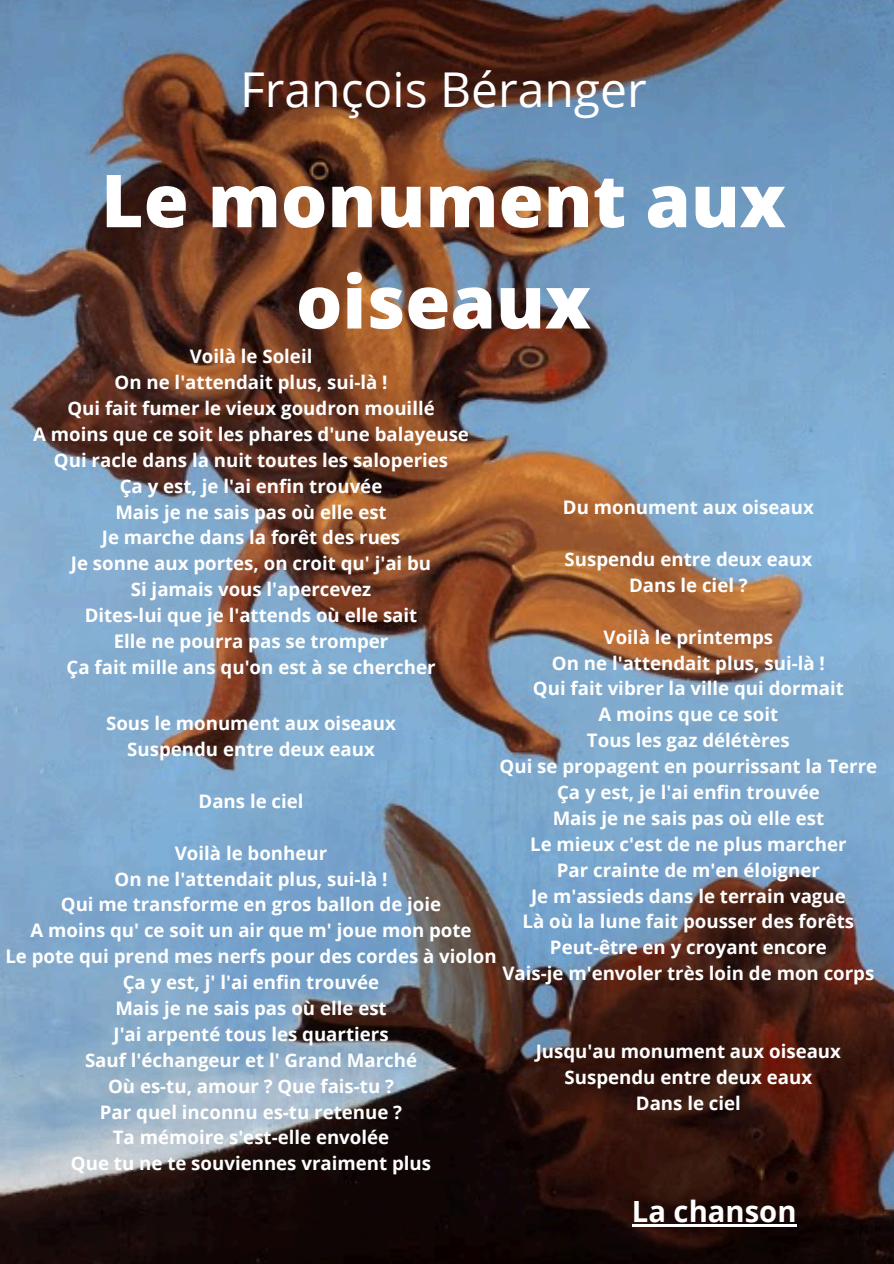
<style>
.page{position:relative;width:894px;height:1264px;background:#fff}
.page>*{position:absolute;margin:0;border:0;box-sizing:border-box;transform-origin:0 0}
.t1{font:800 73.05px/101.2px "Open Sans";color:#fff;text-align:center}
.t2{font:48px "Open Sans";color:#fff}
.t3{font:700 29.25px "Open Sans";color:#fff}
.t4{font:700 18.6px "Open Sans";color:#fff}
</style>
<div class="page">
<img style="left:0;top:0;width:893px;height:1263px">
<hr style="left:631px;top:1224px;width:165px;height:2px;background:#fff">
<p class="t2" style="left:240px;top:55px;width:408px">François Béranger</p>
<p class="t1" style="left:101px;top:148px;width:686px">Le monument aux oiseaux</p>
<p class="t4" style="left:190px;top:343px;width:124px">Voilà le Soleil</p>
<p class="t4" style="left:114px;top:369px;width:274px">On ne l'attendait plus, sui-là !</p>
<p class="t4" style="left:67px;top:395px;width:369px">Qui fait fumer le vieux goudron mouillé</p>
<p class="t4" style="left:33px;top:421px;width:437px">A moins que ce soit les phares d'une balayeuse</p>
<p class="t4" style="left:54px;top:447px;width:395px">Qui racle dans la nuit toutes les saloperies</p>
<p class="t4" style="left:120px;top:473px;width:264px">Ça y est, je l'ai enfin trouvée</p>
<p class="t4" style="left:115px;top:498px;width:273px">Mais je ne sais pas où elle est</p>
<p class="t4" style="left:102px;top:524px;width:300px">Je marche dans la forêt des rues</p>
<p class="t4" style="left:71px;top:550px;width:362px">Je sonne aux portes, on croit qu' j'ai bu</p>
<p class="t4" style="left:131px;top:576px;width:242px">Si jamais vous l'apercevez</p>
<p class="t4" style="left:85px;top:602px;width:334px">Dites-lui que je l'attends où elle sait</p>
<p class="t4" style="left:114px;top:628px;width:276px">Elle ne pourra pas se tromper</p>
<h3 class="t4" style="left:66px;top:654px;width:370px">Ça fait mille ans qu'on est à se chercher</h3>
<h2 class="t4" style="left:562px;top:494px;width:252px">Du monument aux oiseaux</h2>
<h1 class="t4" style="left:564px;top:546px;width:249px">Suspendu entre deux eaux</h1>
<p class="t4" style="left:628px;top:572px;width:120px">Dans le ciel ?</p>
<p class="t4" style="left:603px;top:623px;width:171px">Voilà le printemps</p>
<p class="t4" style="left:551px;top:649px;width:274px">On ne l'attendait plus, sui-là !</p>
<p class="t4" style="left:532px;top:675px;width:312px">Qui fait vibrer la ville qui dormait</p>
<p class="t4" style="left:598px;top:701px;width:181px">A moins que ce soit</p>
<p class="t4" style="left:586px;top:727px;width:204px">Tous les gaz délétères</p>
<p class="t4" style="left:499px;top:753px;width:379px">Qui se propagent en pourrissant la Terre</p>
<p class="t4" style="left:557px;top:779px;width:264px">Ça y est, je l'ai enfin trouvée</p>
<p class="t4" style="left:552px;top:805px;width:273px">Mais je ne sais pas où elle est</p>
<p class="t4" style="left:530px;top:830px;width:318px">Le mieux c'est de ne plus marcher</p>
<p class="t4" style="left:556px;top:856px;width:264px">Par crainte de m'en éloigner</p>
<p class="t4" style="left:531px;top:882px;width:316px">Je m'assieds dans le terrain vague</p>
<p class="t4" style="left:522px;top:908px;width:333px">Là où la lune fait pousser des forêts</p>
<p class="t4" style="left:549px;top:934px;width:278px">Peut-être en y croyant encore</p>
<p class="t4" style="left:502px;top:960px;width:373px">Vais-je m'envoler très loin de mon corps</p>
<p class="t4" style="left:106px;top:710px;width:291px">Sous le monument aux oiseaux</p>
<p class="t4" style="left:127px;top:736px;width:249px">Suspendu entre deux eaux</p>
<p class="t4" style="left:198px;top:788px;width:106px">Dans le ciel</p>
<p class="t4" style="left:175px;top:839px;width:154px">Voilà le bonheur</p>
<p class="t4" style="left:114px;top:865px;width:274px">On ne l'attendait plus, sui-là !</p>
<p class="t4" style="left:61px;top:891px;width:382px">Qui me transforme en gros ballon de joie</p>
<p class="t4" style="left:30px;top:917px;width:442px">A moins qu' ce soit un air que m' joue mon pote</p>
<p class="t4" style="left:5px;top:943px;width:492px">Le pote qui prend mes nerfs pour des cordes à violon</p>
<p class="t4" style="left:123px;top:969px;width:258px">Ça y est, j' l'ai enfin trouvée</p>
<p class="t4" style="left:115px;top:995px;width:273px">Mais je ne sais pas où elle est</p>
<p class="t4" style="left:113px;top:1021px;width:276px">J'ai arpenté tous les quartiers</p>
<p class="t4" style="left:85px;top:1046px;width:333px">Sauf l'échangeur et l' Grand Marché</p>
<p class="t4" style="left:108px;top:1072px;width:287px">Où es-tu, amour ? Que fais-tu ?</p>
<p class="t4" style="left:100px;top:1098px;width:303px">Par quel inconnu es-tu retenue ?</p>
<p class="t4" style="left:113px;top:1124px;width:278px">Ta mémoire s'est-elle envolée</p>
<p class="t4" style="left:71px;top:1150px;width:361px">Que tu ne te souviennes vraiment plus</p>
<p class="t4" style="left:535px;top:1037px;width:306px">Jusqu'au monument aux oiseaux</p>
<p class="t4" style="left:564px;top:1063px;width:249px">Suspendu entre deux eaux</p>
<p class="t4" style="left:635px;top:1089px;width:106px">Dans le ciel</p>
<p class="t3" style="left:631px;top:1191px;width:166px">La chanson</p>
</div>
